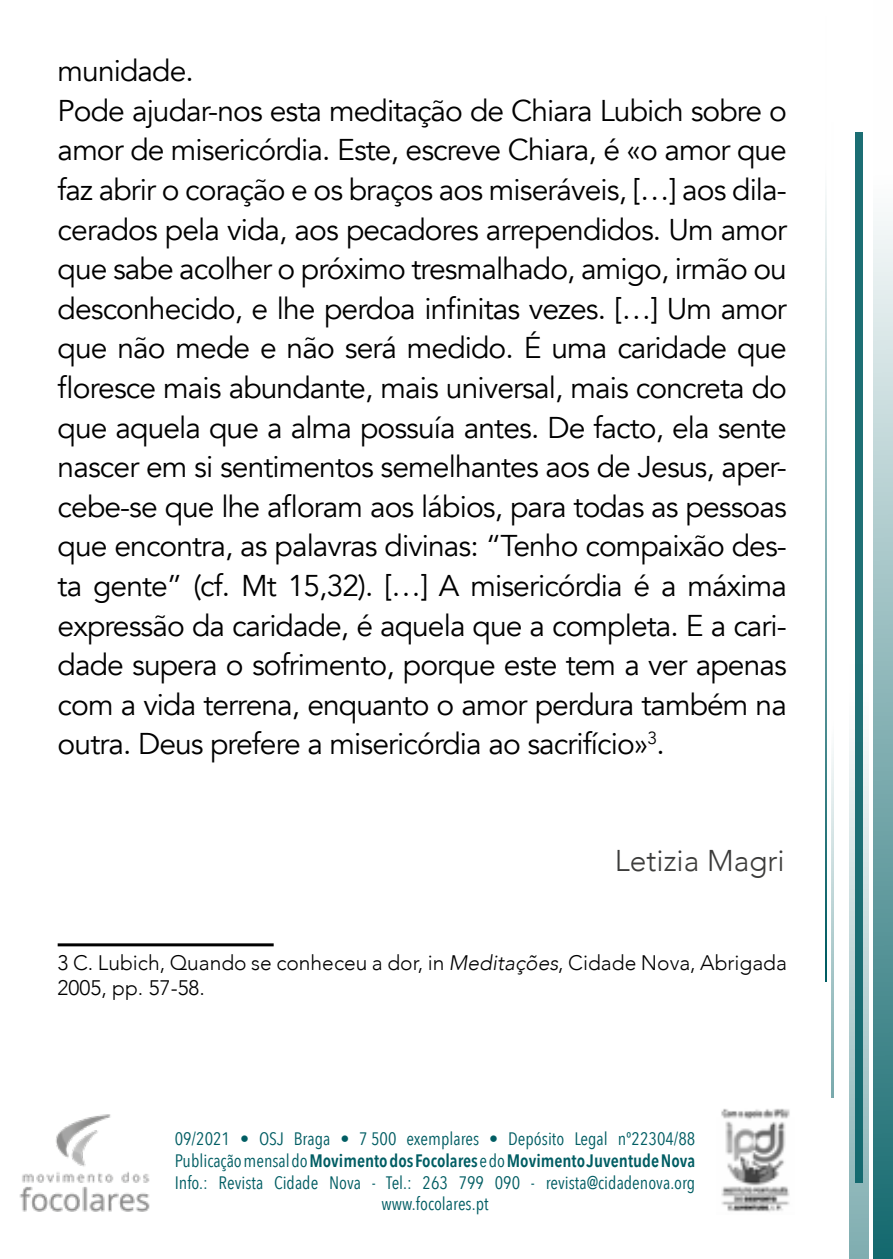
<style>
.page{position:relative;width:893px;height:1259px;background:#fff}
.page>*{position:absolute;margin:0;border:0;box-sizing:border-box;transform-origin:0 0}
.t1{font:30px/39.6px "Avenir";letter-spacing:-.03em;color:#000}
.t2{font:300 30px "Avenir";color:#3c3c3b}
.t3{font:300 21px/25.2px "Avenir";color:#000}
.t4{font:18px/21.6px "Avenir Next Condensed";color:#005d63;text-align:center}
.s1{font-style:italic}
.s2{font-weight:600}
</style>
<div class="page">
<div style="left:873px;top:0;width:20px;height:1259px;background:linear-gradient(to bottom,#fff,#176b70)"></div>
<hr style="left:58px;top:943px;width:216px;height:3px;background:#000">
<div style="left:855px;top:132px;width:7px;height:1050px;background:#1e7075"></div>
<hr style="left:825px;top:16px;width:1px;height:965px;background:#005d63">
<hr style="left:831px;top:122px;width:2px;height:976px;background:#005d63">
<svg style="left:849px;top:664px;width:20px;height:595px"></svg>
<img style="left:19px;top:1114px;width:131px;height:98px">
<img style="left:721px;top:1108px;width:69px;height:104px">
<p class="t1" style="left:58px;top:51px;width:731px">munidade.<br>Pode ajudar-nos esta meditação de Chiara Lubich sobre o amor de misericórdia. Este, escreve Chiara, é «o amor que faz abrir o coração e os braços aos miseráveis, […] aos dila&shy;cerados pela vida, aos pecadores arrependidos. Um amor que sabe acolher o próximo tresmalhado, amigo, irmão ou desconhecido, e lhe perdoa infinitas vezes. […] Um amor que não mede e não será medido. É uma caridade que floresce mais abundante, mais universal, mais concreta do que aquela que a alma possuía antes. De facto, ela sente nascer em si sentimentos semelhantes aos de Jesus, aper&shy;cebe-se que lhe afloram aos lábios, para todas as pessoas que encontra, as palavras divinas: “Tenho compaixão des&shy;ta gente” (cf. Mt 15,32). […] A misericórdia é a máxima expressão da caridade, é aquela que a completa. E a cari&shy;dade supera o sofrimento, porque este tem a ver apenas com a vida terrena, enquanto o amor perdura também na outra. Deus prefere a misericórdia ao sacrifício»<sup>3</sup>.</p>
<p class="t2" style="left:615px;top:843px;width:172px">Letizia Magri</p>
<p class="t3" style="left:58px;top:950px;width:731px">3 C. Lubich, Quando se conheceu a dor, in <span class="s1">Meditações</span>, Cidade Nova, Abrigada<br>2005, pp. 57-58.</p>
<p class="t4" style="left:175px;top:1127px;width:522px">09/2021 • OSJ Braga • 7 500 exemplares • Depósito Legal nº22304/88<br>Publicação mensal do <span class="s2">Movimento dos Focolares</span> e do <span class="s2">Movimento Juventude Nova </span>Info.: Revista Cidade Nova - Tel.: 263 799 090 - revista@cidadenova.org www.focolares.pt</p>
</div>
